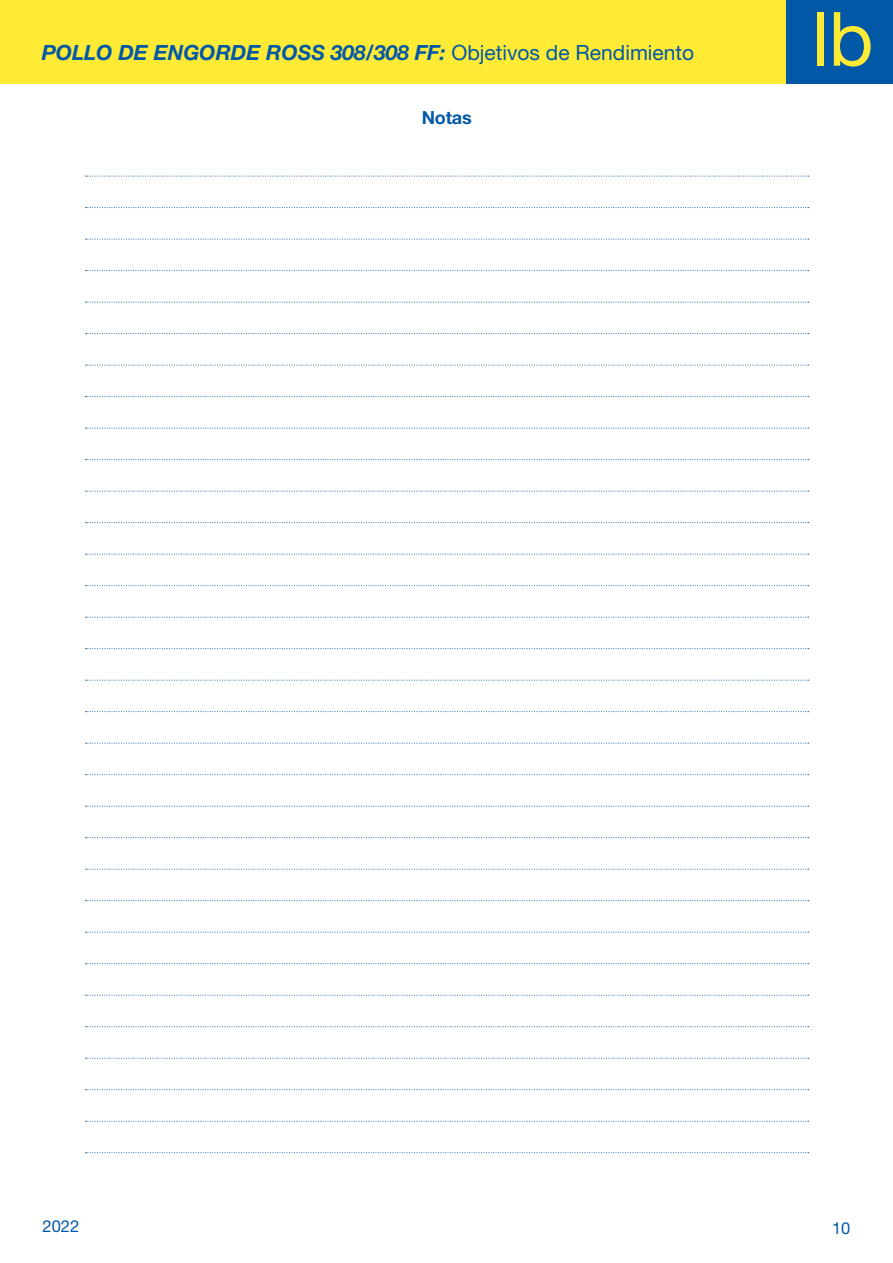
<style>
.page{position:relative;width:893px;height:1263px;background:#fff}
.page>*{position:absolute;margin:0;border:0;box-sizing:border-box;transform-origin:0 0}
.t1{font:75px "Helvetica Neue LT Pro";color:#ffea36}
.t2{font:italic 700 21px "Helvetica Neue LT Pro";color:#0158a6}
.page_heading{font:700 18px "Helvetica Neue LT Pro";letter-spacing:-.01em;color:#0158a6}
.t3{font:16.5px "Helvetica Neue LT Pro";color:#0158a6}
.s1{font-weight:400;font-style:normal}
</style>
<div class="page">
<div style="left:0;top:0;width:893px;height:84px;background:#ffea36"></div>
<div style="left:786px;top:0;width:107px;height:84px;background:#0158a6"></div>
<svg style="left:86px;top:176px;width:723px;height:1px"></svg>
<svg style="left:86px;top:207px;width:723px;height:1px"></svg>
<svg style="left:86px;top:239px;width:723px;height:1px"></svg>
<svg style="left:86px;top:270px;width:723px;height:1px"></svg>
<svg style="left:86px;top:302px;width:723px;height:1px"></svg>
<svg style="left:86px;top:333px;width:723px;height:1px"></svg>
<svg style="left:86px;top:365px;width:723px;height:1px"></svg>
<svg style="left:86px;top:396px;width:723px;height:1px"></svg>
<svg style="left:86px;top:428px;width:723px;height:1px"></svg>
<svg style="left:86px;top:459px;width:723px;height:1px"></svg>
<svg style="left:86px;top:491px;width:723px;height:1px"></svg>
<svg style="left:86px;top:522px;width:723px;height:1px"></svg>
<svg style="left:86px;top:554px;width:723px;height:1px"></svg>
<svg style="left:86px;top:585px;width:723px;height:1px"></svg>
<svg style="left:86px;top:617px;width:723px;height:1px"></svg>
<svg style="left:86px;top:648px;width:723px;height:1px"></svg>
<svg style="left:86px;top:680px;width:723px;height:1px"></svg>
<svg style="left:86px;top:711px;width:723px;height:1px"></svg>
<svg style="left:86px;top:743px;width:723px;height:1px"></svg>
<svg style="left:86px;top:774px;width:723px;height:1px"></svg>
<svg style="left:86px;top:806px;width:723px;height:1px"></svg>
<svg style="left:86px;top:837px;width:723px;height:1px"></svg>
<svg style="left:86px;top:869px;width:723px;height:1px"></svg>
<svg style="left:86px;top:900px;width:723px;height:1px"></svg>
<svg style="left:86px;top:932px;width:723px;height:1px"></svg>
<svg style="left:86px;top:963px;width:723px;height:1px"></svg>
<svg style="left:86px;top:995px;width:723px;height:1px"></svg>
<svg style="left:86px;top:1026px;width:723px;height:1px"></svg>
<svg style="left:86px;top:1058px;width:723px;height:1px"></svg>
<svg style="left:86px;top:1089px;width:723px;height:1px"></svg>
<svg style="left:86px;top:1121px;width:723px;height:1px"></svg>
<svg style="left:86px;top:1152px;width:723px;height:1px"></svg>
<p class="t2" style="left:42px;top:39px;width:654px">POLLO DE ENGORDE ROSS 308/308 FF: <span class="s1">Objetivos de Rendimiento</span></p>
<p class="page_heading" style="left:422px;top:106px;width:51px">Notas</p>
<h1 class="t1" style="left:812px;top:-7px;width:63px">lb</h1>
<p class="t3" style="left:43px;top:1216px;width:38px">2022</p>
<p class="t3" style="left:832px;top:1217px;width:20px">10</p>
</div>
